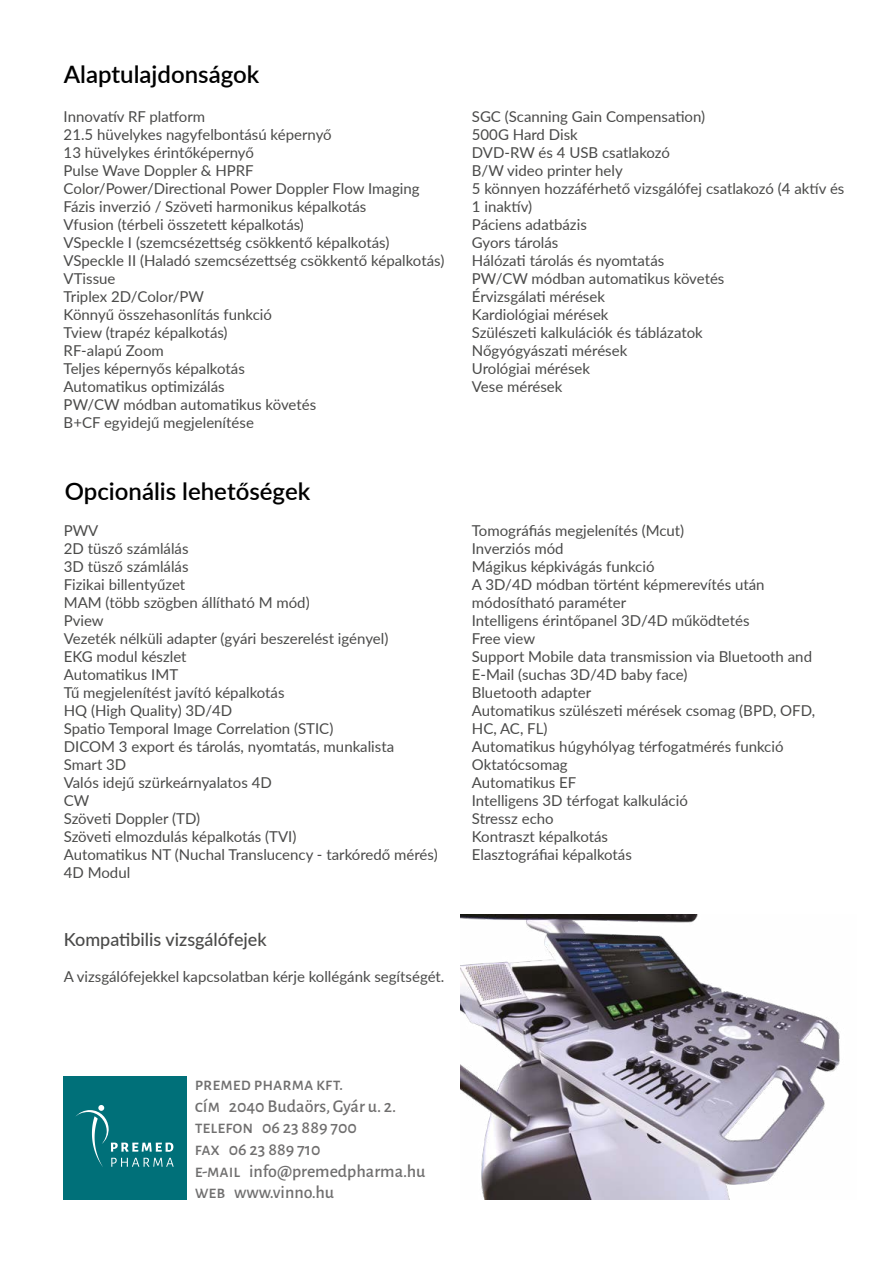
<style>
.page{position:relative;width:893px;height:1263px;background:#fff}
.page>*{position:absolute;margin:0;border:0;box-sizing:border-box;transform-origin:0 0}
.t1{font:600 24px "Lato";color:#000}
.t2{font:500 18px/21.6px "Alegreya Sans";color:#706f6f}
.t3{font:500 18px "Lato";color:#4a4a49}
.t4{font:500 18px "Alegreya Sans SC";color:#706f6f}
.t5{font:15px/18px "Lato";color:#4a4a49}
.s1{font-family:"Alegreya Sans SC"}
</style>
<div class="page">
<img style="left:461px;top:915px;width:379px;height:284px">
<div style="left:64px;top:1076px;width:123px;height:123px;background:#007079"></div>
<svg style="left:75px;top:1105px;width:99px;height:62px"></svg>
<h1 class="t1" style="left:64px;top:57px;width:197px">Alaptulajdonságok</h1>
<p class="t5" style="left:64px;top:106px;width:382px">Innovatív RF platform<br>21.5 hüvelykes nagyfelbontású képernyő<br>13 hüvelykes érintőképernyő<br>Pulse Wave Doppler &amp; HPRF<br>Color/Power/Directional Power Doppler Flow Imaging Fázis inverzió / Szöveti harmonikus képalkotás<br>Vfusion (térbeli összetett képalkotás)<br>VSpeckle I (szemcsézettség csökkentő képalkotás)<br>VSpeckle II (Haladó szemcsézettség csökkentő képalkotás)<br>VTissue<br>Triplex 2D/Color/PW<br>Könnyű összehasonlítás funkció<br>Tview (trapéz képalkotás)<br>RF-alapú Zoom<br>Teljes képernyős képalkotás<br>Automatikus optimizálás<br>PW/CW módban automatikus követés<br>B+CF egyidejű megjelenítése</p>
<p class="t5" style="left:472px;top:106px;width:374px">SGC (Scanning Gain Compensation)<br>500G Hard Disk<br>DVD-RW és 4 USB csatlakozó<br>B/W video printer hely<br>5 könnyen hozzáférhető vizsgálófej csatlakozó (4 aktív és<br>1 inaktív)<br>Páciens adatbázis<br>Gyors tárolás<br>Hálózati tárolás és nyomtatás<br>PW/CW módban automatikus követés<br>Érvizsgálati mérések<br>Kardiológiai mérések<br>Szülészeti kalkulációk és táblázatok<br>Nőgyógyászati mérések<br>Urológiai mérések<br>Vese mérések</p>
<h1 class="t1" style="left:65px;top:473px;width:247px">Opcionális lehetőségek</h1>
<p class="t5" style="left:64px;top:521px;width:375px">PWV<br>2D tüsző számlálás<br>3D tüsző számlálás<br>Fizikai billentyűzet<br>MAM (több szögben állítható M mód)<br>Pview<br>Vezeték nélküli adapter (gyári beszerelést igényel)<br>EKG modul készlet<br>Automatikus IMT<br>Tű megjelenítést javító képalkotás<br>HQ (High Quality) 3D/4D<br>Spatio Temporal Image Correlation (STIC)<br>DICOM 3 export és tárolás, nyomtatás, munkalista<br>Smart 3D<br>Valós idejű szürkeárnyalatos 4D<br>CW<br>Szöveti Doppler (TD)<br>Szöveti elmozdulás képalkotás (TVI)<br>Automatikus NT (Nuchal Translucency - tarkóredő mérés)<br>4D Modul</p>
<p class="t5" style="left:472px;top:521px;width:345px">Tomográfiás megjelenítés (Mcut)<br>Inverziós mód<br>Mágikus képkivágás funkció<br>A 3D/4D módban történt képmerevítés után módosítható paraméter<br>Intelligens érintőpanel 3D/4D működtetés<br>Free view<br>Support Mobile data transmission via Bluetooth and<br>E-Mail (suchas 3D/4D baby face)<br>Bluetooth adapter<br>Automatikus szülészeti mérések csomag (BPD, OFD,<br>HC, AC, FL)<br>Automatikus húgyhólyag térfogatmérés funkció<br>Oktatócsomag<br>Automatikus EF<br>Intelligens 3D térfogat kalkuláció<br>Stressz echo<br>Kontraszt képalkotás<br>Elasztográfiai képalkotás</p>
<p class="t3" style="left:64px;top:926px;width:204px">Kompatibilis vizsgálófejek</p>
<p class="t5" style="left:64px;top:967px;width:382px">A vizsgálófejekkel kapcsolatban kérje kollégánk segítségét.</p>
<p class="t4" style="left:195px;top:1072px;width:150px">premed pharma kft.</p>
<p class="t2" style="left:195px;top:1094px;width:232px"><span class="s1">cím</span> 2040 Budaörs, Gyár u. 2. <span class="s1">telefon</span> 06 23 889 700<br><span class="s1">fax</span> 06 23 889 710<br><span class="s1">e-mail</span> info@premedpharma.hu <span class="s1">web</span> www.vinno.hu</p>
</div>
